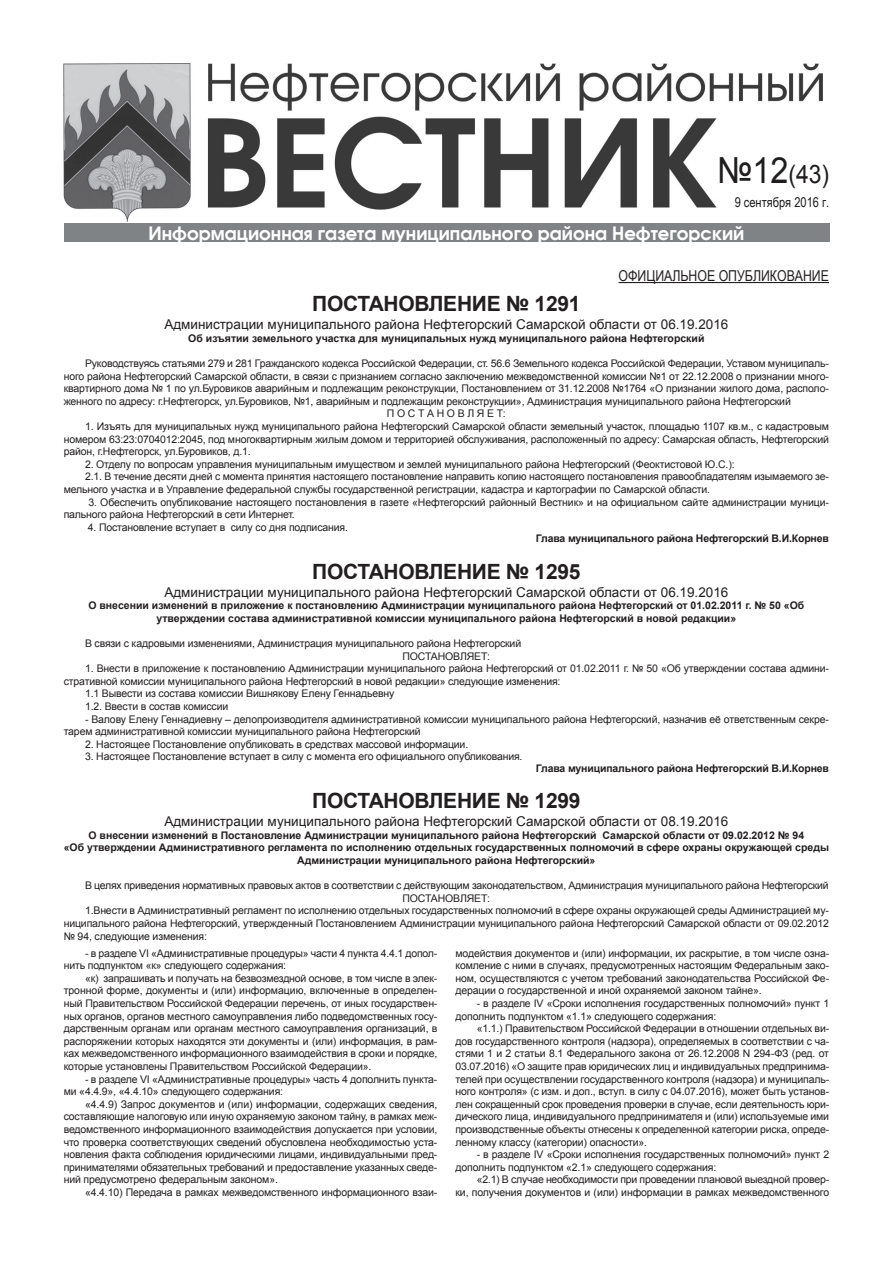
<style>
.page{position:relative;width:893px;height:1263px;background:#fff}
.page>*{position:absolute;margin:0;border:0;box-sizing:border-box;transform-origin:0 0}
.t1{font:25.5px "Arial";color:#201d1e;scale:.9 1}
.t2{font:700 21px "Arial";letter-spacing:-.015em;color:#231f20}
.t3{font:700 18px "Avan Gard 3";color:#fff}
.t4{font:15px "Arial Narrow";color:#231f20}
.t5{font:13.5px "Arial";color:#231f20}
.t6{font:13.5px "Arial Narrow";color:#201d1e}
.t7{font:10.5px/12.6px "Arial";letter-spacing:-.015em;color:#231f20}
.t8{font:700 10.5px/12.6px "Arial";color:#231f20;text-align:center}
.s1{font-size:36px}
</style>
<div class="page">
<img style="left:64px;top:64px;width:758px;height:157px">
<div style="left:64px;top:224px;width:765px;height:18px;background:#808385"></div>
<hr style="left:619px;top:282px;width:210px;height:1px;background:#231f20">
<h1 class="t1" style="left:718px;top:157px;width:126px"><span class="s1">№12</span>(43)</h1>
<p class="t6" style="left:735px;top:192px;width:96px">9 сентября 2016 г.</p>
<h3 class="t3" style="left:149px;top:220px;width:597px">Информационная газета муниципального района Нефтегорский</h3>
<h3 class="t4" style="left:619px;top:265px;width:212px">Официальное опубликование</h3>
<h2 class="t2" style="left:312px;top:290px;width:270px">ПОСТАНОВЛЕНИЕ № 1291</h2>
<p class="t5" style="left:164px;top:316px;width:566px">Администрации муниципального района Нефтегорский Самарской области от 06.19.2016</p>
<p class="t8" style="left:188px;top:332px;width:518px">Об изъятии земельного участка для муниципальных нужд муниципального района Нефтегорский</p>
<p class="t7" style="left:85px;top:357px;width:745px">Руководствуясь статьями 279 и 281 Гражданского кодекса Российской Федерации, ст. 56.6 Земельного кодекса Российской Федерации, Уставом муниципаль-</p>
<p class="t7" style="left:64px;top:370px;width:767px">ного района Нефтегорский Самарской области, в связи с признанием согласно заключению межведомственной комиссии №1 от 22.12.2008 о признании много-</p>
<p class="t7" style="left:64px;top:382px;width:767px">квартирного дома № 1 по ул.Буровиков аварийным и подлежащим реконструкции, Постановлением от 31.12.2008 №1764 «О признании жилого дома, располо-</p>
<p class="t7" style="left:64px;top:395px;width:729px">женного по адресу: г.Нефтегорск, ул.Буровиков, №1, аварийным и подлежащим реконструкции», Администрация муниципального района Нефтегорский</p>
<p class="t7" style="left:387px;top:408px;width:121px">П О С Т А Н О В Л Я Е Т:</p>
<p class="t7" style="left:64px;top:420px;width:767px;text-align:justify;text-indent:21px">1. Изъять для муниципальных нужд муниципального района Нефтегорский Самарской области земельный участок, площадью 1107 кв.м., с кадастровым номером 63:23:0704012:2045, под многоквартирным жилым домом и территорией обслуживания, расположенный по адресу: Самарская область, Нефтегорский район, г.Нефтегорск, ул.Буровиков, д.1.</p>
<p class="t7" style="left:85px;top:458px;width:651px">2. Отделу по вопросам управления муниципальным имуществом и землей муниципального района Нефтегорский (Феоктистовой Ю.С.):</p>
<p class="t7" style="left:85px;top:471px;width:745px">2.1. В течение десяти дней с момента принятия настоящего постановление направить копию настоящего постановления правообладателям изымаемого зе-</p>
<p class="t7" style="left:64px;top:483px;width:648px">мельного участка и в Управление федеральной службы государственной регистрации, кадастра и картографии по Самарской области.</p>
<p class="t7" style="left:64px;top:496px;width:767px;text-indent:25px">3. Обеспечить опубликование настоящего постановления в газете «Нефтегорский районный Вестник» и на официальном сайте администрации муници&shy;пального района Нефтегорский в сети Интернет.</p>
<p class="t7" style="left:88px;top:521px;width:262px">4. Постановление вступает в силу со дня подписания.</p>
<p class="t8" style="left:536px;top:532px;width:294px">Глава муниципального района Нефтегорский В.И.Корнев</p>
<h2 class="t2" style="left:312px;top:557px;width:270px">ПОСТАНОВЛЕНИЕ № 1295</h2>
<p class="t5" style="left:164px;top:583px;width:566px">Администрации муниципального района Нефтегорский Самарской области от 06.19.2016</p>
<p class="t8" style="left:88px;top:599px;width:717px">О внесении изменений в приложение к постановлению Администрации муниципального района Нефтегорский от 01.02.2011 г. № 50 «Об утверждении состава административной комиссии муниципального района Нефтегорский в новой редакции»</p>
<p class="t7" style="left:402px;top:637px;width:120px;text-indent:-317px">В связи с кадровыми изменениями, Администрация муниципального района Нефтегорский<br>ПОСТАНОВЛЯЕТ:</p>
<p class="t7" style="left:85px;top:662px;width:745px">1. Внести в приложение к постановлению Администрации муниципального района Нефтегорский от 01.02.2011 г. № 50 «Об утверждении состава админи-</p>
<p class="t7" style="left:64px;top:675px;width:498px">стративной комиссии муниципального района Нефтегорский в новой редакции» следующие изменения:</p>
<p class="t7" style="left:85px;top:687px;width:311px">1.1 Вывести из состава комиссии Вишнякову Елену Геннадьевну</p>
<p class="t7" style="left:85px;top:700px;width:145px">1.2. Ввести в состав комиссии</p>
<p class="t7" style="left:64px;top:713px;width:767px;text-indent:21px">- Валову Елену Геннадиевну – делопроизводителя административной комиссии муниципального района Нефтегорский, назначив её ответственным секре&shy;тарем административной комиссии муниципального района Нефтегорский</p>
<p class="t7" style="left:85px;top:738px;width:385px">2. Настоящее Постановление опубликовать в средствах массовой информации.</p>
<p class="t7" style="left:85px;top:750px;width:439px">3. Настоящее Постановление вступает в силу с момента его официального опубликования.</p>
<p class="t8" style="left:536px;top:762px;width:294px">Глава муниципального района Нефтегорский В.И.Корнев</p>
<h2 class="t2" style="left:312px;top:787px;width:270px">ПОСТАНОВЛЕНИЕ № 1299</h2>
<p class="t5" style="left:164px;top:813px;width:566px">Администрации муниципального района Нефтегорский Самарской области от 08.19.2016</p>
<p class="t8" style="left:64px;top:829px;width:767px">О внесении изменений в Постановление Администрации муниципального района Нефтегорский Самарской области от 09.02.2012 № 94<br>«Об утверждении Административного регламента по исполнению отдельных государственных полномочий в сфере охраны окружающей среды<br>Администрации муниципального района Нефтегорский»</p>
<p class="t7" style="left:85px;top:879px;width:745px">В целях приведения нормативных правовых актов в соответствии с действующим законодательством, Администрация муниципального района Нефтегорский</p>
<p class="t7" style="left:402px;top:892px;width:89px">ПОСТАНОВЛЯЕТ:</p>
<p class="t7" style="left:85px;top:904px;width:745px">1.Внести в Административный регламент по исполнению отдельных государственных полномочий в сфере охраны окружающей среды Администрацией му-</p>
<p class="t7" style="left:64px;top:917px;width:767px">ниципального района Нефтегорский, утвержденный Постановлением Администрации муниципального района Нефтегорский Самарской области от 09.02.2012</p>
<p class="t7" style="left:64px;top:930px;width:145px">№ 94, следующие изменения:</p>
<p class="t7" style="left:64px;top:947px;width:375px;text-indent:21px">- в разделе VI «Административные процедуры» части 4 пункта 4.4.1 допол&shy;нить подпунктом «к» следующего содержания:</p>
<p class="t7" style="left:64px;top:972px;width:375px;text-align:justify;text-indent:21px">«к) запрашивать и получать на безвозмездной основе, в том числе в элек&shy;тронной форме, документы и (или) информацию, включенные в определен&shy;ный Правительством Российской Федерации перечень, от иных государствен&shy;ных органов, органов местного самоуправления либо подведомственных госу&shy;дарственным органам или органам местного самоуправления организаций, в распоряжении которых находятся эти документы и (или) информация, в рам&shy;ках межведомственного информационного взаимодействия в сроки и порядке, которые установлены Правительством Российской Федерации».</p>
<p class="t7" style="left:64px;top:1073px;width:375px;text-indent:21px">- в разделе VI «Административные процедуры» часть 4 дополнить пункта&shy;ми «4.4.9», «4.4.10» следующего содержания:</p>
<p class="t7" style="left:64px;top:1098px;width:375px;text-align:justify;text-indent:21px">«4.4.9) Запрос документов и (или) информации, содержащих сведения, составляющие налоговую или иную охраняемую законом тайну, в рамках меж&shy;ведомственного информационного взаимодействия допускается при условии, что проверка соответствующих сведений обусловлена необходимостью уста&shy;новления факта соблюдения юридическими лицами, индивидуальными пред&shy;принимателями обязательных требований и предоставление указанных сведе&shy;ний предусмотрено федеральным законом».</p>
<p class="t7" style="left:85px;top:1186px;width:354px">«4.4.10) Передача в рамках межведомственного информационного взаи-</p>
<p class="t7" style="left:455px;top:947px;width:375px;text-align:justify">модействия документов и (или) информации, их раскрытие, в том числе озна&shy;комление с ними в случаях, предусмотренных настоящим Федеральным зако&shy;ном, осуществляются с учетом требований законодательства Российской Фе&shy;дерации о государственной и иной охраняемой законом тайне».</p>
<p class="t7" style="left:455px;top:997px;width:375px;text-indent:21px">- в разделе IV «Сроки исполнения государственных полномочий» пункт 1 дополнить подпунктом «1.1» следующего содержания:</p>
<p class="t7" style="left:455px;top:1022px;width:375px;text-align:justify;text-indent:21px">«1.1.) Правительством Российской Федерации в отношении отдельных ви&shy;дов государственного контроля (надзора), определяемых в соответствии с ча&shy;стями 1 и 2 статьи 8.1 Федерального закона от 26.12.2008 N 294-ФЗ (ред. от 03.07.2016) «О защите прав юридических лиц и индивидуальных предпринима&shy;телей при осуществлении государственного контроля (надзора) и муниципаль&shy;ного контроля» (с изм. и доп., вступ. в силу с 04.07.2016), может быть установ&shy;лен сокращенный срок проведения проверки в случае, если деятельность юри&shy;дического лица, индивидуального предпринимателя и (или) используемые ими производственные объекты отнесены к определенной категории риска, опреде&shy;ленному классу (категории) опасности».</p>
<p class="t7" style="left:455px;top:1148px;width:375px;text-indent:21px">- в разделе IV «Сроки исполнения государственных полномочий» пункт 2 дополнить подпунктом «2.1» следующего содержания:</p>
<p class="t7" style="left:455px;top:1173px;width:375px;text-align:right">«2.1) В случае необходимости при проведении плановой выездной провер-<br>ки, получения документов и (или) информации в рамках межведомственного</p>
</div>
